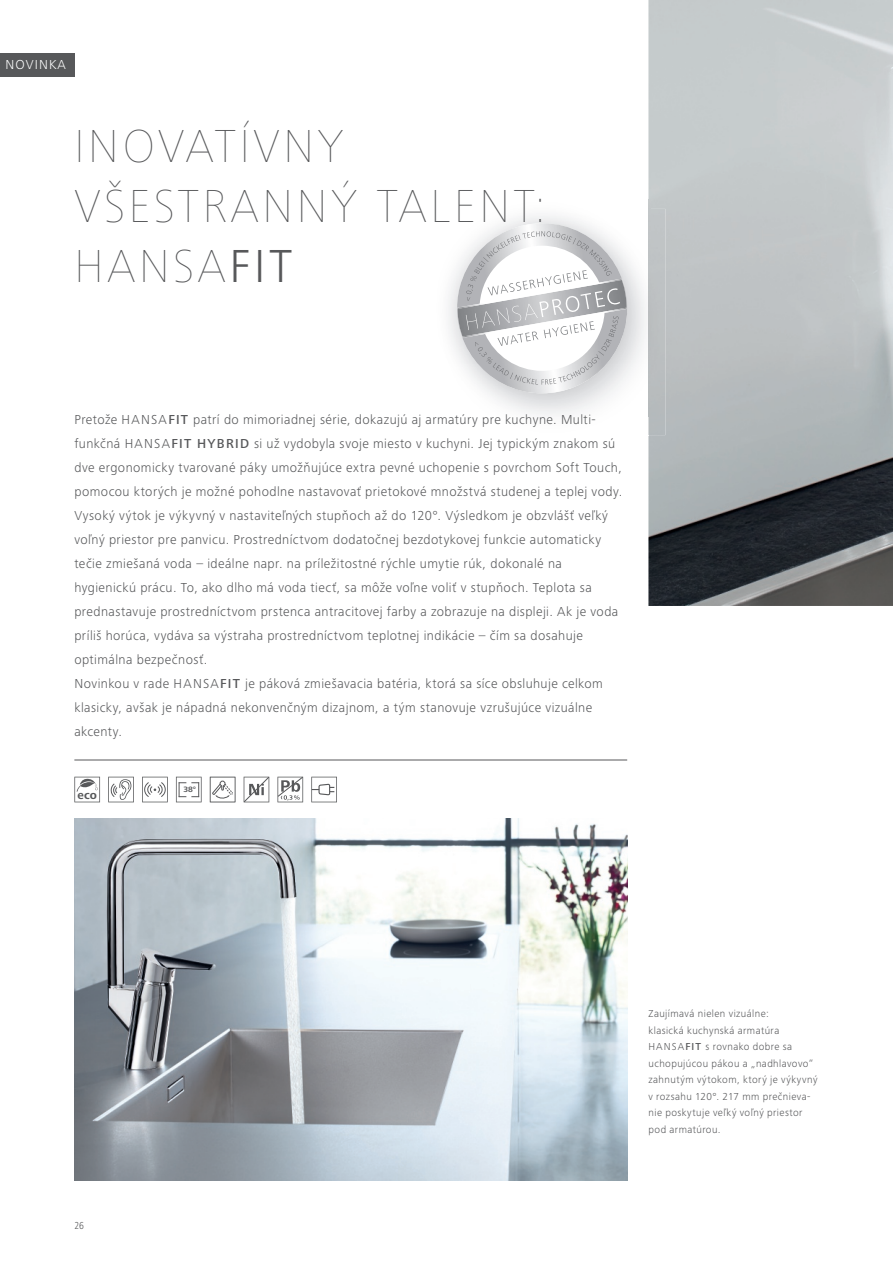
<style>
.page{position:relative;width:893px;height:1263px;background:#fff}
.page>*{position:absolute;margin:0;border:0;box-sizing:border-box;transform-origin:0 0}
.t1{font:900 48px/60px "Frutiger Next LTW1 G";letter-spacing:.08em;color:#57585a}
.t2{font:300 13.5px/24px "Frutiger Next LTW1 G";letter-spacing:.035em;color:#57585a}
.t3{font:300 13.5px "Frutiger Next LTW1 G";letter-spacing:.08em;color:#fff}
.t4{font:700 12px "Frutiger Next LTW1 G";color:#57585a}
.t5{font:300 10.5px/16.5px "Frutiger Next LTW1 G";letter-spacing:.04em;color:#57585a}
.t6{font:300 condensed 10.5px "Frutiger Next LTW1 G";color:#57585a}
.t7{font:700 8.1px "Frutiger Next LTW1 G";color:#57585a}
.s1{font-weight:300}
.s2{font-weight:500}
</style>
<div class="page">
<img style="left:648px;top:0;width:245px;height:606px">
<img style="left:74px;top:818px;width:553px;height:362px">
<div style="left:648px;top:209px;width:17px;height:226px;background:#bcc0c1"></div>
<svg style="left:648px;top:200px;width:3px;height:9px"></svg>
<img style="left:448px;top:209px;width:203px;height:208px">
<img style="left:457px;top:223px;width:170px;height:170px">
<img style="left:457px;top:280px;width:170px;height:57px">
<img style="left:462px;top:308px;width:165px;height:29px">
<img style="left:458px;top:279px;width:164px;height:30px">
<svg style="left:466px;top:231px;width:154px;height:154px"></svg>
<hr style="left:74px;top:760px;width:553px;height:1px;background:#57585a">
<svg style="left:74px;top:777px;width:26px;height:25px"></svg>
<svg style="left:108px;top:777px;width:26px;height:25px"></svg>
<svg style="left:142px;top:777px;width:26px;height:25px"></svg>
<svg style="left:176px;top:777px;width:26px;height:25px"></svg>
<svg style="left:210px;top:777px;width:25px;height:25px"></svg>
<svg style="left:243px;top:776px;width:27px;height:27px"></svg>
<svg style="left:277px;top:776px;width:27px;height:26px"></svg>
<svg style="left:311px;top:777px;width:26px;height:25px"></svg>
<div style="left:0;top:53px;width:74px;height:23px;background:#57585a"></div>
<p class="t3" style="left:6px;top:57px;width:62px">NOVINKA</p>
<h1 class="t1" style="left:74px;top:116px;width:473px">INOVATÍVNY<br>VŠESTRANNÝ TALENT:<br>HANSA<span class="s1">FIT</span></h1>
<p class="t2" style="left:74px;top:408px;width:549px">Pretože HANSA<span class="s2">FIT</span> patrí do mimoriadnej série, dokazujú aj armatúry pre kuchyne. Multi&shy;funkčná HANSA<span class="s2">FIT HYBRID</span> si už vydobyla svoje miesto v kuchyni. Jej typickým znakom sú dve ergonomicky tvarované páky umožňujúce extra pevné uchopenie s povrchom Soft Touch, pomocou ktorých je možné pohodlne nastavovať prietokové množstvá studenej a teplej vody.<br>Vysoký výtok je výkyvný v nastaviteľných stupňoch až do 120°. Výsledkom je obzvlášť veľký voľný priestor pre panvicu. Prostredníctvom dodatočnej bezdotykovej funkcie automaticky tečie zmiešaná voda – ideálne napr. na príležitostné rýchle umytie rúk, dokonalé na hygienickú prácu. To, ako dlho má voda tiecť, sa môže voľne voliť v stupňoch. Teplota sa prednastavuje prostredníctvom prstenca antracitovej farby a zobrazuje na displeji. Ak je voda príliš horúca, vydáva sa výstraha prostredníctvom teplotnej indikácie – čím sa dosahuje optimálna bezpečnosť.<br>Novinkou v rade HANSA<span class="s2">FIT</span> je páková zmiešavacia batéria, ktorá sa síce obsluhuje celkom klasicky, avšak je nápadná nekonvenčným dizajnom, a tým stanovuje vzrušujúce vizuálne akcenty.</p>
<p class="t4" style="left:77px;top:788px;width:21px">eco</p>
<p class="t7" style="left:183px;top:785px;width:14px">38°</p>
<p class="t6" style="left:74px;top:1219px;width:11px">26</p>
<p class="t5" style="left:648px;top:1005px;width:170px">Zaujímavá nielen vizuálne:<br>klasická kuchynská armatúra<br>HANSA<span class="s2">FIT</span> s rovnako dobre sa uchopujúcou pákou a „nadhlavovo“ zahnutým výtokom, ktorý je výkyvný v rozsahu 120°. 217 mm prečnieva&shy;nie poskytuje veľký voľný priestor pod armatúrou.</p>
</div>
